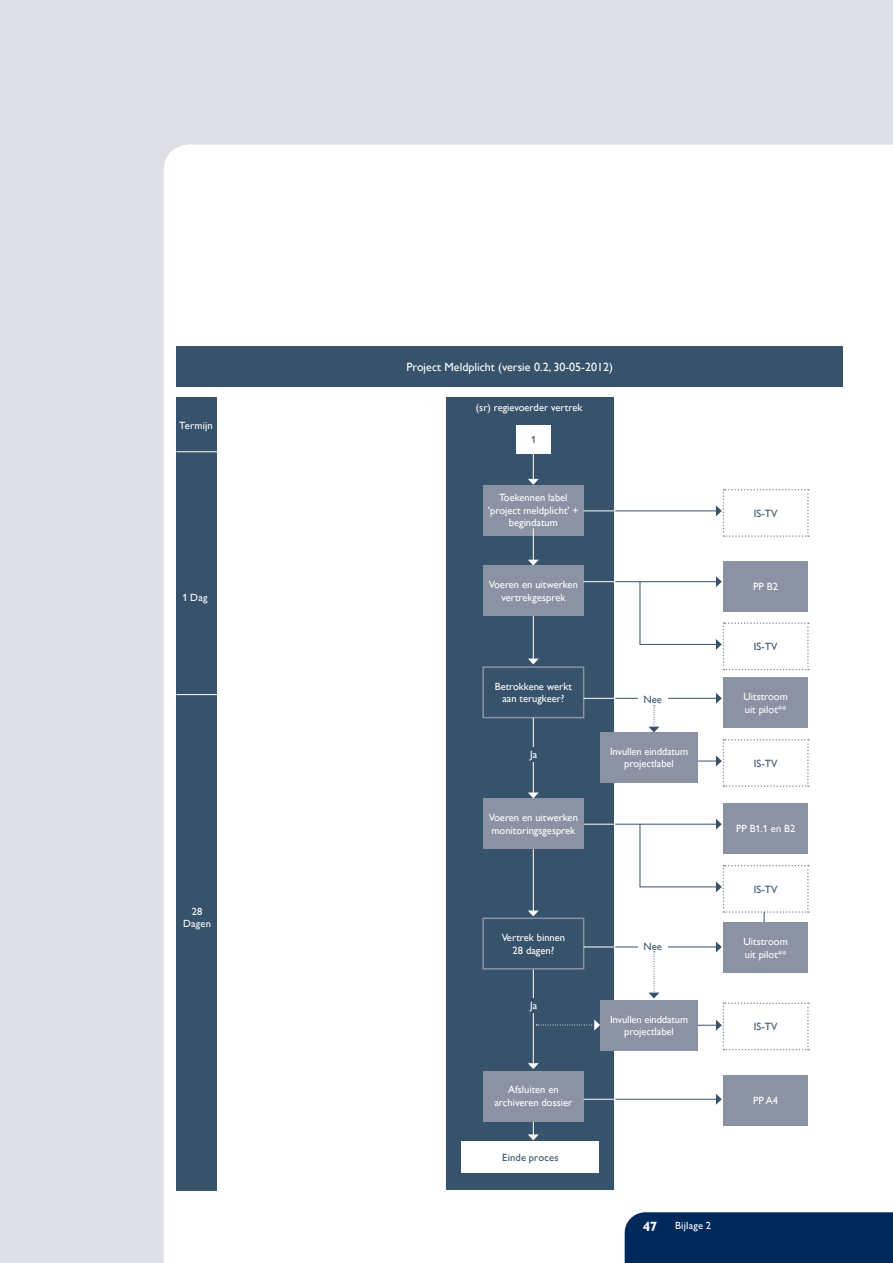
<style>
.page{position:relative;width:893px;height:1263px;background:#dddfe4}
.page>*{position:absolute;margin:0;border:0;box-sizing:border-box;transform-origin:0 0}
.t1{font:700 13.5px "Gill Sans MT Pro";color:#fff}
.t2{font:12px "Gill Sans";color:#fff}
.BROODTEKST___tab_20{font:10.5px/12.6px "Gill Sans";color:#fff;text-align:center}
.t3{font:10.5px "Gill Sans";color:#37526b}
.BROODTEKST___tab_20-2{font:500 10.5px "Gill Sans MT Pro";letter-spacing:.015em;color:#37526b}
.BROODTEKST___tab_20-3{font:500 10.5px "Gill Sans MT Pro";letter-spacing:.025em;color:#fff}
.VOETREGEL{font:500 10.5px "Gill Sans MT Pro";letter-spacing:.02em;color:#fff}
.s1{font-family:"Gill Sans MT Pro";font-weight:500}
</style>
<div class="page">
<div style="left:164px;top:145px;width:729px;height:1118px;background:#fff"></div>
<div style="left:625px;top:1212px;width:268px;height:51px;background:#00295c"></div>
<div style="left:176px;top:398px;width:41px;height:793px;background:#37526b"></div>
<div style="left:446px;top:398px;width:168px;height:792px;background:#37526b"></div>
<hr style="left:176px;top:451px;width:42px;height:1px;background:#fff">
<div style="left:723px;top:561px;width:85px;height:50px;background:#8b92a4"></div>
<div style="left:176px;top:347px;width:667px;height:40px;background:#37526b"></div>
<hr style="left:613px;top:510px;width:104px;height:1px;background:#37526b">
<svg style="left:716px;top:489px;width:93px;height:48px;background:#f9fafb"></svg>
<hr style="left:533px;top:448px;width:1px;height:32px;background:#fff">
<svg style="left:528px;top:479px;width:11px;height:6px"></svg>
<hr style="left:533px;top:576px;width:1px;height:83px;background:#fff">
<svg style="left:528px;top:658px;width:11px;height:6px"></svg>
<div style="left:483px;top:485px;width:101px;height:50px;background:#8b92a4"></div>
<hr style="left:584px;top:510px;width:32px;height:1px;background:#fff">
<div style="left:482px;top:666px;width:102px;height:52px;border:2px solid #8b92a4"></div>
<hr style="left:533px;top:718px;width:1px;height:75px;background:#fff">
<svg style="left:528px;top:792px;width:11px;height:6px"></svg>
<hr style="left:533px;top:846px;width:1px;height:65px;background:#fff">
<svg style="left:528px;top:910px;width:11px;height:6px"></svg>
<div style="left:519px;top:747px;width:30px;height:15px;background:#37526b"></div>
<div style="left:517px;top:425px;width:34px;height:29px;background:#fff"></div>
<div style="left:461px;top:1142px;width:138px;height:31px;background:#fff"></div>
<div style="left:483px;top:566px;width:101px;height:50px;background:#8b92a4"></div>
<hr style="left:533px;top:528px;width:1px;height:32px;background:#fff">
<svg style="left:528px;top:560px;width:11px;height:6px"></svg>
<hr style="left:613px;top:581px;width:104px;height:1px;background:#37526b">
<hr style="left:584px;top:581px;width:32px;height:1px;background:#fff">
<svg style="left:639px;top:576px;width:170px;height:94px"></svg>
<div style="left:723px;top:678px;width:85px;height:50px;background:#8b92a4"></div>
<hr style="left:640px;top:761px;width:77px;height:1px;background:#37526b">
<hr style="left:613px;top:698px;width:104px;height:1px;background:#37526b">
<svg style="left:716px;top:693px;width:6px;height:11px"></svg>
<hr style="left:584px;top:698px;width:32px;height:1px;background:#fff">
<svg style="left:716px;top:739px;width:93px;height:48px;background:#f9fafb"></svg>
<div style="left:600px;top:732px;width:98px;height:50px;background:#8b92a4"></div>
<div style="left:638px;top:692px;width:30px;height:15px;background:#fff"></div>
<svg style="left:648px;top:705px;width:11px;height:27px"></svg>
<div style="left:723px;top:804px;width:85px;height:50px;background:#8b92a4"></div>
<hr style="left:613px;top:824px;width:104px;height:1px;background:#37526b">
<hr style="left:584px;top:824px;width:32px;height:1px;background:#fff">
<hr style="left:176px;top:694px;width:42px;height:1px;background:#fff">
<hr style="left:533px;top:934px;width:1px;height:130px;background:#fff">
<svg style="left:528px;top:1063px;width:11px;height:6px"></svg>
<svg style="left:528px;top:1121px;width:11px;height:19px"></svg>
<div style="left:483px;top:1071px;width:101px;height:50px;background:#8b92a4"></div>
<div style="left:483px;top:918px;width:101px;height:51px;background:#37526b"></div>
<div style="left:482px;top:917px;width:102px;height:52px;border:2px solid #8b92a4"></div>
<div style="left:483px;top:798px;width:101px;height:51px;background:#8b92a4"></div>
<div style="left:519px;top:998px;width:30px;height:15px;background:#37526b"></div>
<hr style="left:613px;top:946px;width:104px;height:1px;background:#37526b">
<svg style="left:716px;top:941px;width:6px;height:11px"></svg>
<hr style="left:584px;top:946px;width:32px;height:1px;background:#fff">
<div style="left:638px;top:939px;width:30px;height:15px;background:#fff"></div>
<hr style="left:613px;top:1099px;width:104px;height:1px;background:#37526b">
<svg style="left:716px;top:1094px;width:6px;height:11px"></svg>
<hr style="left:584px;top:1099px;width:32px;height:1px;background:#fff">
<div style="left:723px;top:1075px;width:85px;height:50px;background:#8b92a4"></div>
<svg style="left:536px;top:1019px;width:64px;height:11px"></svg>
<svg style="left:648px;top:951px;width:11px;height:47px"></svg>
<svg style="left:698px;top:1002px;width:111px;height:48px;background:#fafafb"></svg>
<div style="left:600px;top:1000px;width:98px;height:50px;background:#8b92a4"></div>
<svg style="left:639px;top:819px;width:170px;height:107px"></svg>
<div style="left:723px;top:923px;width:85px;height:50px;background:#8b92a4"></div>
<p class="BROODTEKST___tab_20" style="left:179px;top:419px;width:35px">Termijn</p>
<p class="BROODTEKST___tab_20-3" style="left:182px;top:592px;width:27px">1 Dag</p>
<p class="BROODTEKST___tab_20-3" style="left:192px;top:905px;width:12px">28</p>
<p class="BROODTEKST___tab_20-3" style="left:183px;top:917px;width:30px">Dagen</p>
<p class="t2" style="left:406px;top:360px;width:208px">Project Meldplicht (versie 0.2, 30-05-2012)</p>
<p class="BROODTEKST___tab_20" style="left:476px;top:401px;width:108px">(sr) regievoerder vertrek</p>
<p class="BROODTEKST___tab_20-2" style="left:531px;top:433px;width:7px">1</p>
<p class="BROODTEKST___tab_20" style="left:488px;top:491px;width:92px">Toekennen label 'project meldplicht' + begindatum</p>
<p class="BROODTEKST___tab_20" style="left:489px;top:578px;width:91px">Voeren en uitwerken vertrekgesprek</p>
<p class="BROODTEKST___tab_20" style="left:495px;top:680px;width:79px">Betrokkene werkt aan terugkeer?</p>
<p class="BROODTEKST___tab_20" style="left:530px;top:748px;width:9px">Ja</p>
<p class="BROODTEKST___tab_20" style="left:489px;top:811px;width:91px;text-align:left">Voeren en uitwerken monitoringsgesprek</p>
<p class="t3" style="left:644px;top:693px;width:20px">Nee</p>
<p class="BROODTEKST___tab_20" style="left:610px;top:745px;width:80px">Invullen einddatum projectlabel</p>
<p class="BROODTEKST___tab_20" style="left:502px;top:931px;width:65px">Vertrek binnen<br>28 dagen?</p>
<p class="BROODTEKST___tab_20" style="left:530px;top:999px;width:9px">Ja</p>
<p class="BROODTEKST___tab_20" style="left:494px;top:1083px;width:79px">Afsluiten en archiveren dossier</p>
<p class="BROODTEKST___tab_20-2" style="left:502px;top:1151px;width:58px">Einde proces</p>
<p class="t3" style="left:644px;top:940px;width:20px">Nee</p>
<p class="BROODTEKST___tab_20" style="left:610px;top:1013px;width:80px">Invullen einddatum projectlabel</p>
<p class="t1" style="left:643px;top:1218px;width:16px">47</p>
<p class="VOETREGEL" style="left:675px;top:1219px;width:38px">Bijlage 2</p>
<p class="t3" style="left:754px;top:507px;width:25px">IS-TV</p>
<p class="BROODTEKST___tab_20" style="left:753px;top:580px;width:26px">PP B2</p>
<p class="t3" style="left:754px;top:640px;width:25px">IS-TV</p>
<p class="BROODTEKST___tab_20" style="left:743px;top:690px;width:46px;text-align:left">Uitstroom uit pilot**</p>
<p class="t3" style="left:754px;top:757px;width:25px">IS-TV</p>
<p class="BROODTEKST___tab_20" style="left:736px;top:822px;width:61px">PP B<span class="s1">1</span>.<span class="s1">1</span> en B2</p>
<p class="t3" style="left:754px;top:883px;width:25px">IS-TV</p>
<p class="BROODTEKST___tab_20" style="left:743px;top:935px;width:46px;text-align:left">Uitstroom uit pilot**</p>
<p class="t3" style="left:754px;top:1020px;width:25px">IS-TV</p>
<p class="BROODTEKST___tab_20" style="left:753px;top:1094px;width:26px">PP A4</p>
</div>
